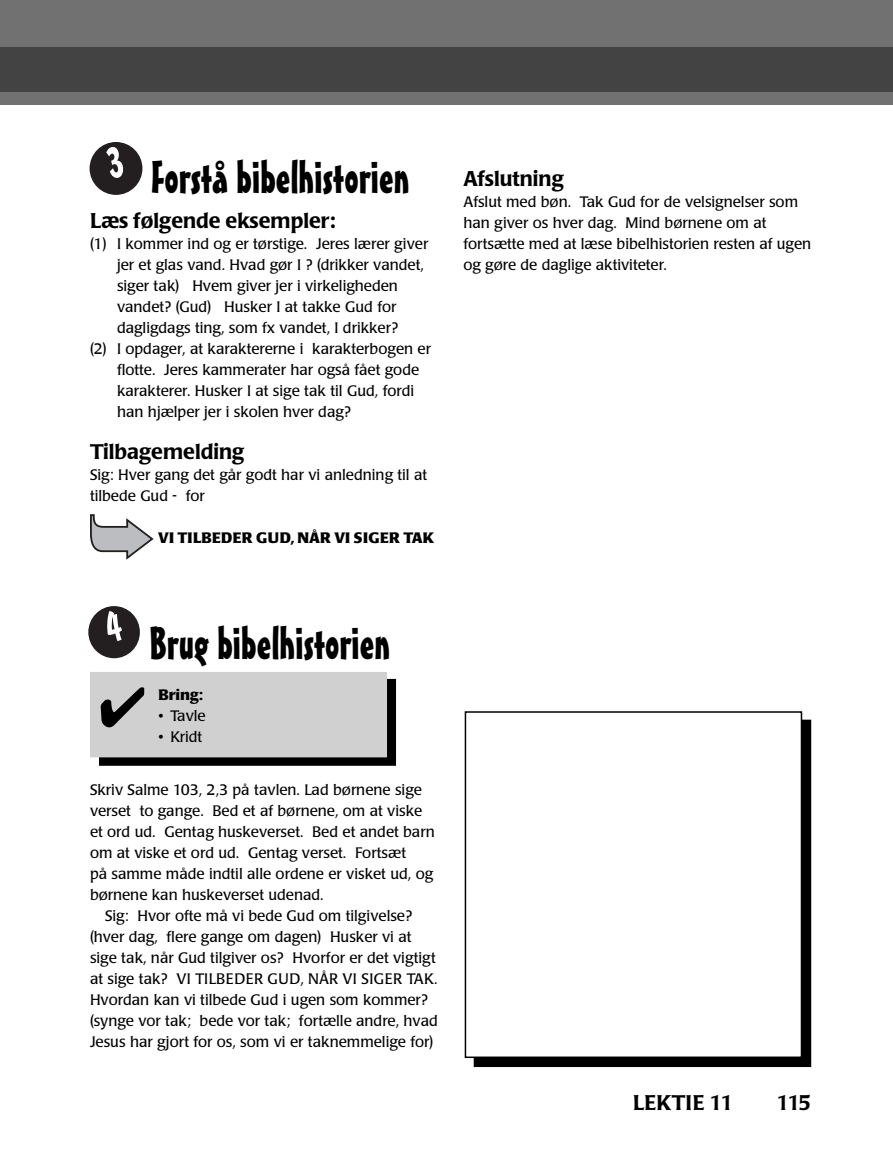
<style>
.page{position:relative;width:893px;height:1149px;background:#fff}
.page>*{position:absolute;margin:0;border:0;box-sizing:border-box;transform-origin:0 0}
.t1{font:45px "Mister Earl BT";color:#000}
.t2{font:500 21px "Poppl Laudatio";color:#000}
.t3{font:15px/21px "Poppl Laudatio";color:#000}
.t4{font:700 15px "Poppl Laudatio";letter-spacing:.02em;color:#000}
.t5{font:700 15px "Poppl Laudatio";color:#000}
</style>
<div class="page">
<div style="left:0;top:0;width:893px;height:104px;background:#717171"></div>
<div style="left:0;top:47px;width:893px;height:44px;background:#434343"></div>
<div style="left:474px;top:720px;width:336px;height:345px;background:#000"></div>
<div style="left:465px;top:711px;width:336px;height:345px;background:#fff"></div>
<div style="left:465px;top:711px;width:337px;height:346px;border:2px solid #000"></div>
<div style="left:88px;top:606px;width:52px;height:52px;background:#231f20;border-radius:50%"></div>
<div style="left:90px;top:142px;width:52px;height:53px;background:#231f20;border-radius:50%"></div>
<svg style="left:90px;top:514px;width:64px;height:46px"></svg>
<div style="left:100px;top:679px;width:295px;height:85px;background:#000"></div>
<div style="left:99px;top:678px;width:297px;height:87px;border:1px solid #000"></div>
<div style="left:91px;top:672px;width:295px;height:84px;background:#d0d0d0"></div>
<div style="left:90px;top:671px;width:297px;height:86px;border:1px solid #d0d0d0"></div>
<img style="left:100px;top:687px;width:45px;height:41px">
<h1 class="t1" style="left:151px;top:159px;width:260px">Forstå bibelhistorien</h1>
<h2 class="t2" style="left:90px;top:211px;width:247px">Læs følgende eksempler:</h2>
<p class="t3" style="left:90px;top:234px;width:340px">(1) I kommer ind og er tørstige. Jeres lærer giver</p>
<p class="t3" style="left:117px;top:255px;width:308px">jer et glas vand. Hvad gør I ? (drikker vandet,</p>
<p class="t3" style="left:117px;top:276px;width:282px">siger tak) Hvem giver jer i virkeligheden</p>
<p class="t3" style="left:117px;top:297px;width:281px">vandet? (Gud) Husker I at takke Gud for</p>
<p class="t3" style="left:117px;top:318px;width:283px">dagligdags ting, som fx vandet, I drikker?</p>
<p class="t3" style="left:90px;top:339px;width:343px">(2) I opdager, at karaktererne i karakterbogen er</p>
<p class="t3" style="left:117px;top:360px;width:304px">flotte. Jeres kammerater har også fået gode</p>
<p class="t3" style="left:117px;top:381px;width:299px">karakterer. Husker I at sige tak til Gud, fordi</p>
<p class="t3" style="left:117px;top:402px;width:236px">han hjælper jer i skolen hver dag?</p>
<h2 class="t2" style="left:90px;top:442px;width:156px">Tilbagemelding</h2>
<p class="t3" style="left:90px;top:465px;width:339px">Sig: Hver gang det går godt har vi anledning til at tilbede Gud - for</p>
<p class="t4" style="left:158px;top:531px;width:277px">VI TILBEDER GUD, NÅR VI SIGER TAK</p>
<h2 class="t2" style="left:463px;top:169px;width:102px">Afslutning</h2>
<p class="t3" style="left:463px;top:192px;width:349px">Afslut med bøn. Tak Gud for de velsignelser som han giver os hver dag. Mind børnene om at fortsætte med at læse bibelhistorien resten af ugen og gøre de daglige aktiviteter.</p>
<h1 class="t1" style="left:149px;top:625px;width:243px">Brug bibelhistorien</h1>
<p class="t5" style="left:158px;top:688px;width:46px">Bring:</p>
<p class="t3" style="left:158px;top:706px;width:49px">• Tavle</p>
<p class="t3" style="left:158px;top:727px;width:45px">• Kridt</p>
<p class="t3" style="left:90px;top:780px;width:346px">Skriv Salme 103, 2,3 på tavlen. Lad børnene sige verset to gange. Bed et af børnene, om at viske et ord ud. Gentag huskeverset. Bed et andet barn om at viske et ord ud. Gentag verset. Fortsæt<br>på samme måde indtil alle ordene er visket ud, og børnene kan huskeverset udenad.</p>
<p class="t3" style="left:90px;top:906px;width:349px;text-indent:15px">Sig: Hvor ofte må vi bede Gud om tilgivelse? (hver dag, flere gange om dagen) Husker vi at sige tak, når Gud tilgiver os? Hvorfor er det vigtigt at sige tak? VI TILBEDER GUD, NÅR VI SIGER TAK.<br>Hvordan kan vi tilbede Gud i ugen som kommer? (synge vor tak; bede vor tak; fortælle andre, hvad Jesus har gjort for os, som vi er taknemmelige for)</p>
<h2 class="t2" style="left:633px;top:1093px;width:102px">LEKTIE 11</h2>
<h2 class="t2" style="left:777px;top:1093px;width:36px">115</h2>
</div>
